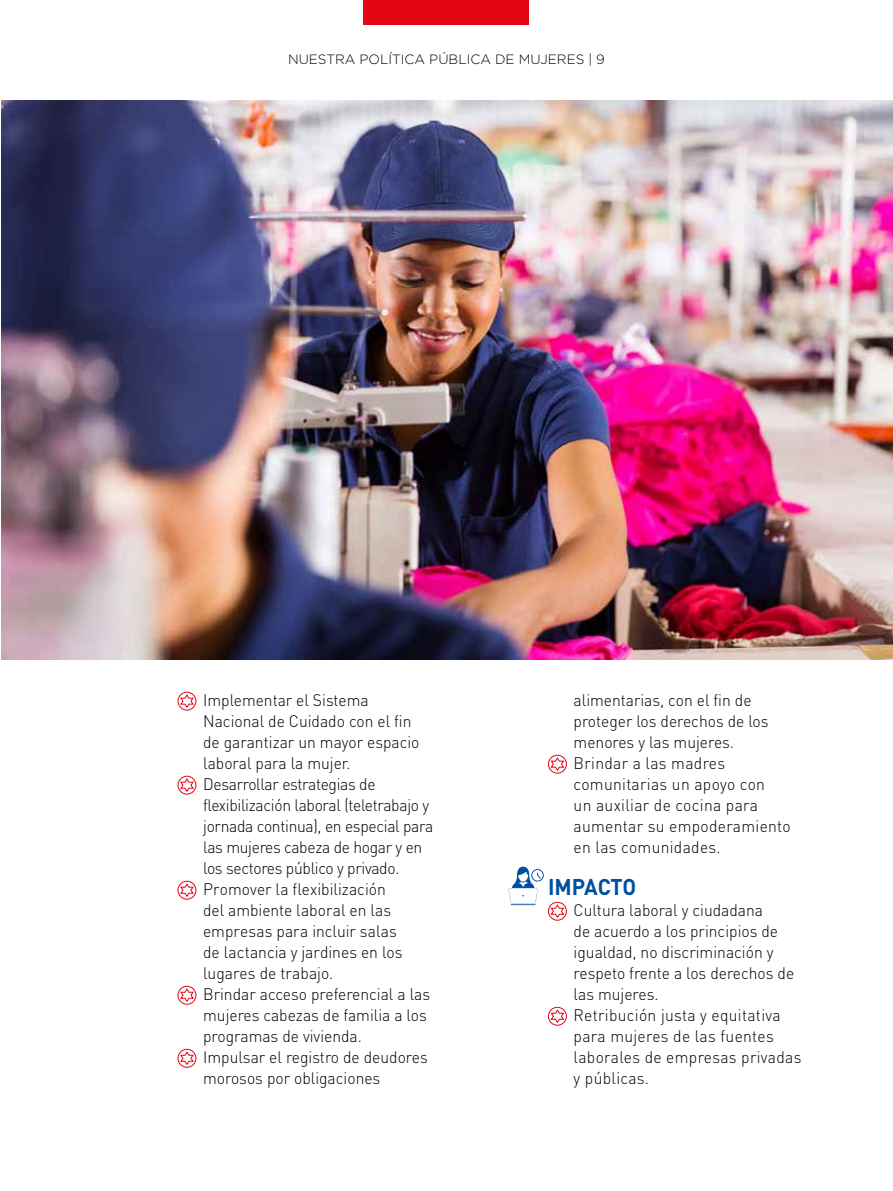
<style>
.page{position:relative;width:893px;height:1191px;background:#fff}
.page>*{position:absolute;margin:0;border:0;box-sizing:border-box;transform-origin:0 0}
.t1{font:700 22.5px "DIN";letter-spacing:-.015em;color:#004f9f;scale:.95 1}
.t2{font:300 16.5px/21px "DIN";color:#000;scale:.95 1}
.t3{font:300 16.5px/21px "DIN";letter-spacing:.02em;color:#000;scale:.95 1}
.t4{font:300 13.5px "Gotham";color:#000}
</style>
<div class="page">
<img style="left:1px;top:100px;width:892px;height:559px">
<div style="left:364px;top:0;width:165px;height:25px;background:#e30613"></div>
<svg style="left:177px;top:691px;width:20px;height:20px"></svg>
<svg style="left:177px;top:775px;width:20px;height:20px"></svg>
<svg style="left:177px;top:880px;width:20px;height:20px"></svg>
<svg style="left:177px;top:985px;width:20px;height:20px"></svg>
<svg style="left:177px;top:1048px;width:20px;height:20px"></svg>
<svg style="left:548px;top:754px;width:19px;height:20px"></svg>
<svg style="left:548px;top:1006px;width:19px;height:20px"></svg>
<svg style="left:509px;top:866px;width:58px;height:55px"></svg>
<p class="t4" style="left:288px;top:52px;width:318px">NUESTRA POLÍTICA PÚBLICA DE MUJERES | 9</p>
<p class="t2" style="left:203px;top:689px;width:244px">Implementar el Sistema<br>Nacional de Cuidado con el fin<br>de garantizar un mayor espacio laboral para la mujer.<br>Desarrollar estrategias de flexibilización laboral (teletrabajo y jornada continua), en especial para las mujeres cabeza de hogar y en los sectores público y privado.<br>Promover la flexibilización<br>del ambiente laboral en las empresas para incluir salas<br>de lactancia y jardines en los lugares de trabajo.<br>Brindar acceso preferencial a las mujeres cabezas de familia a los programas de vivienda.<br>Impulsar el registro de deudores morosos por obligaciones</p>
<p class="t3" style="left:574px;top:689px;width:230px">alimentarias, con el fin de proteger los derechos de los menores y las mujeres.<br>Brindar a las madres comunitarias un apoyo con<br>un auxiliar de cocina para aumentar su empoderamiento en las comunidades.</p>
<h1 class="t1" style="left:548px;top:872px;width:94px">IMPACTO</h1>
<p class="t2" style="left:574px;top:899px;width:241px">Cultura laboral y ciudadana<br>de acuerdo a los principios de igualdad, no discriminación y respeto frente a los derechos de las mujeres.<br>Retribución justa y equitativa para mujeres de las fuentes laborales de empresas privadas y públicas.</p>
</div>
